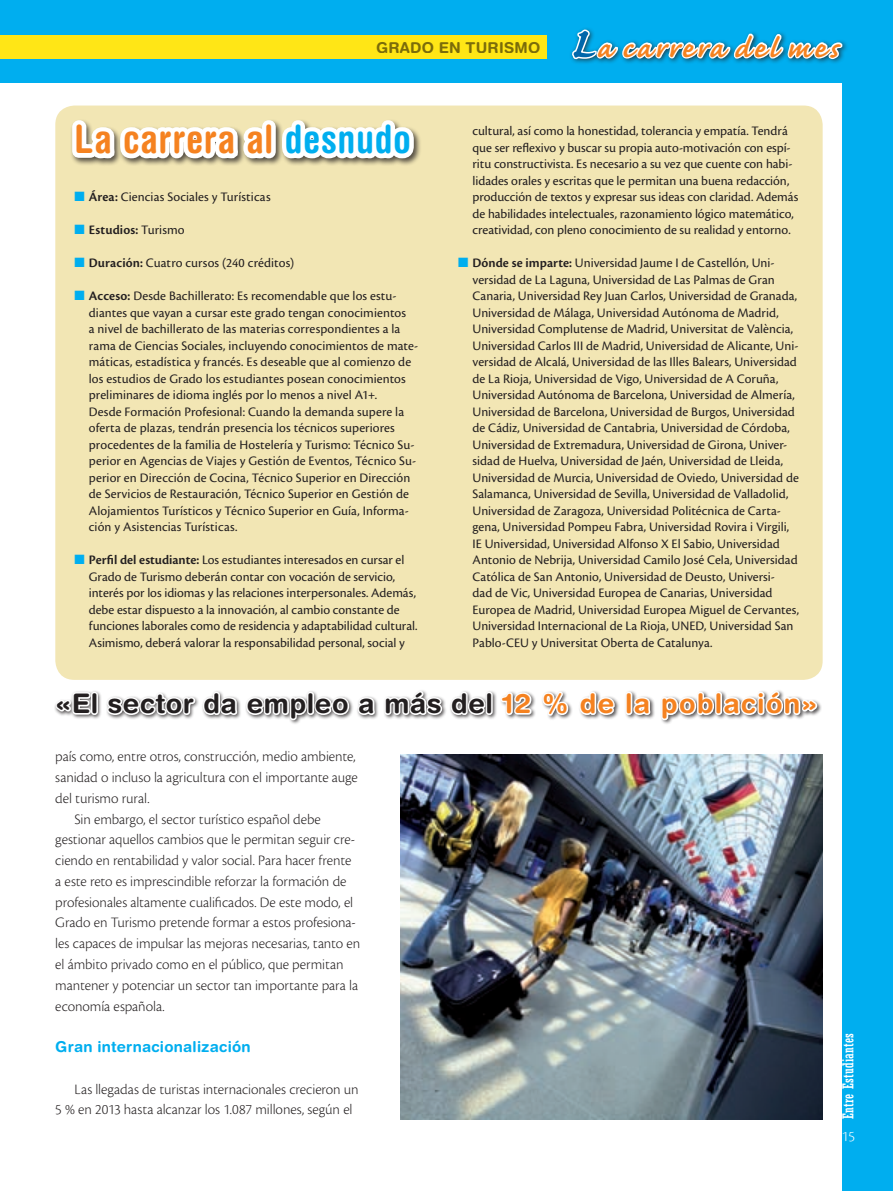
<style>
.page{position:relative;width:893px;height:1191px;background:#fff}
.page>*{position:absolute;margin:0;border:0;box-sizing:border-box;transform-origin:0 0}
.t1{font:700 condensed 39px "Helvetica Rounded LT Std";letter-spacing:.015em;color:#f58220}
.t2{font:700 36px "Caflisch Script Pro";letter-spacing:.095em;color:#f58220}
.t3{font:700 27px "Helvetica Rounded LT Std";letter-spacing:.025em;color:#231f20}
.t4{font:300 15px/20.9px "Cronos Pro";letter-spacing:-.005em;color:#231f20}
.t5{font:700 15px "Helvetica Rounded LT Std";letter-spacing:.015em;color:#00aeef}
.t6{font:condensed 15px "Rockwell Std";letter-spacing:.01em;color:#fff}
.t7{font:700 15px "Helvetica Rounded LT Std";letter-spacing:.015em;color:#231f20}
.t8{font:300 15px "Cronos Pro";color:#fff}
.t9{font:13.5px/16.5px "Cronos Pro";letter-spacing:.005em;color:#231f20}
.t10{font:600 13.5px "Cronos Pro";letter-spacing:.01em;color:#231f20}
.s1{font-size:54px;color:#0067aa}
.s2{color:#00aeef}
.s3{font-weight:600}
.s4{font-weight:400}
.s5{color:#f58220}
</style>
<div class="page">
<div style="left:0;top:0;width:893px;height:83px;background:#00aeef"></div>
<div style="left:842px;top:0;width:51px;height:1191px;background:#00aeef"></div>
<div style="left:0;top:35px;width:547px;height:24px;background:#ffe616"></div>
<div style="left:569px;top:27px;width:280px;height:38px;background:#231f20;opacity:.75"></div>
<svg style="left:572px;top:27px;width:272px;height:38px"></svg>
<div style="left:54px;top:689px;width:768px;height:35px;background:#231f20;opacity:.75"></div>
<svg style="left:54px;top:690px;width:38px;height:26px"></svg>
<div style="left:91px;top:692px;width:7px;height:23px;border:3px solid #fff;border-radius:2px"></div>
<svg style="left:106px;top:690px;width:133px;height:34px"></svg>
<div style="left:307px;top:692px;width:7px;height:23px;border:3px solid #fff;border-radius:2px"></div>
<svg style="left:245px;top:695px;width:131px;height:26px"></svg>
<svg style="left:383px;top:689px;width:104px;height:27px"></svg>
<div style="left:486px;top:692px;width:7px;height:23px;border:3px solid #fff;border-radius:2px"></div>
<svg style="left:499px;top:691px;width:34px;height:25px"></svg>
<svg style="left:541px;top:690px;width:29px;height:27px"></svg>
<svg style="left:578px;top:690px;width:38px;height:26px"></svg>
<div style="left:625px;top:692px;width:7px;height:23px;border:3px solid #fff;border-radius:2px"></div>
<svg style="left:632px;top:695px;width:20px;height:21px"></svg>
<svg style="left:660px;top:690px;width:55px;height:31px"></svg>
<div style="left:715px;top:692px;width:7px;height:23px;border:3px solid #fff;border-radius:2px"></div>
<svg style="left:722px;top:695px;width:36px;height:21px"></svg>
<div style="left:757px;top:697px;width:7px;height:18px;border:3px solid #fff;border-radius:2px"></div>
<div style="left:757px;top:691px;width:8px;height:8px;border:3px solid #fff;border-radius:50%"></div>
<svg style="left:764px;top:689px;width:56px;height:27px"></svg>
<div style="left:55px;top:105px;width:768px;height:575px;background:#f2e6b4;border-radius:19px"></div>
<div style="left:70px;top:119px;width:352px;height:48px;background:#231f20;opacity:.75"></div>
<svg style="left:70px;top:119px;width:348px;height:44px"></svg>
<img style="left:401px;top:754px;width:422px;height:365px">
<p class="t7" style="left:376px;top:38px;width:166px">grado en turismo</p>
<p class="t2" style="left:570px;top:29px;width:269px"><span class="s1">L</span>a carrera del mes</p>
<p class="t1" style="left:74px;top:116px;width:338px">La carrera al <span class="s2">desnudo</span></p>
<p class="t9" style="left:74px;top:189px;width:198px"><span class="s2">■</span> <span class="s3">Área:</span> Ciencias Sociales y Turísticas</p>
<p class="t10" style="left:74px;top:222px;width:112px"><span class="s2">■</span> Estudios: <span class="s4">Turismo</span></p>
<p class="t9" style="left:74px;top:255px;width:221px"><span class="s2">■</span> <span class="s3">Duración:</span> Cuatro cursos (240 créditos)</p>
<p class="t9" style="left:89px;top:288px;width:331px;text-indent:-14px"><span class="s2">■</span> <span class="s3">Acceso:</span> Desde Bachillerato: Es recomendable que los estu&shy;diantes que vayan a cursar este grado tengan conocimientos<br>a nivel de bachillerato de las materias correspondientes a la rama de Ciencias Sociales, incluyendo conocimientos de mate&shy;máticas, estadística y francés. Es deseable que al comienzo de los estudios de Grado los estudiantes posean conocimientos preliminares de idioma inglés por lo menos a nivel A1+.<br>Desde Formación Profesional: Cuando la demanda supere la oferta de plazas, tendrán presencia los técnicos superiores procedentes de la familia de Hostelería y Turismo: Técnico Su&shy;perior en Agencias de Viajes y Gestión de Eventos, Técnico Su&shy;perior en Dirección de Cocina, Técnico Superior en Dirección de Servicios de Restauración, Técnico Superior en Gestión de Alojamientos Turísticos y Técnico Superior en Guía, Informa&shy;ción y Asistencias Turísticas.</p>
<p class="t9" style="left:89px;top:552px;width:330px;text-indent:-14px"><span class="s2">■</span> <span class="s3">Perfil del estudiante:</span> Los estudiantes interesados en cursar el Grado de Turismo deberán contar con vocación de servicio, interés por los idiomas y las relaciones interpersonales. Además, debe estar dispuesto a la innovación, al cambio constante de funciones laborales como de residencia y adaptabilidad cultural.<br>Asimismo, deberá valorar la responsabilidad personal, social y</p>
<p class="t9" style="left:472px;top:123px;width:327px">cultural, así como la honestidad, tolerancia y empatía. Tendrá que ser reflexivo y buscar su propia auto-motivación con espí&shy;ritu constructivista. Es necesario a su vez que cuente con habi&shy;lidades orales y escritas que le permitan una buena redacción, producción de textos y expresar sus ideas con claridad. Además de habilidades intelectuales, razonamiento lógico matemático, creatividad, con pleno conocimiento de su realidad y entorno.</p>
<p class="t9" style="left:472px;top:255px;width:328px;text-indent:-14px"><span class="s2">■</span> <span class="s3">Dónde se imparte:</span> Universidad Jaume I de Castellón, Uni&shy;versidad de La Laguna, Universidad de Las Palmas de Gran Canaria, Universidad Rey Juan Carlos, Universidad de Granada, Universidad de Málaga, Universidad Autónoma de Madrid, Universidad Complutense de Madrid, Universitat de València, Universidad Carlos III de Madrid, Universidad de Alicante, Uni&shy;versidad de Alcalá, Universidad de las Illes Balears, Universidad de La Rioja, Universidad de Vigo, Universidad de A Coruña, Universidad Autónoma de Barcelona, Universidad de Almería, Universidad de Barcelona, Universidad de Burgos, Universidad de Cádiz, Universidad de Cantabria, Universidad de Córdoba, Universidad de Extremadura, Universidad de Girona, Univer&shy;sidad de Huelva, Universidad de Jaén, Universidad de Lleida, Universidad de Murcia, Universidad de Oviedo, Universidad de Salamanca, Universidad de Sevilla, Universidad de Valladolid, Universidad de Zaragoza, Universidad Politécnica de Carta&shy;gena, Universidad Pompeu Fabra, Universidad Rovira i Virgili, IE Universidad, Universidad Alfonso X El Sabio, Universidad Antonio de Nebrija, Universidad Camilo José Cela, Universidad Católica de San Antonio, Universidad de Deusto, Universi-<br>dad de Vic, Universidad Europea de Canarias, Universidad Europea de Madrid, Universidad Europea Miguel de Cervantes, Universidad Internacional de La Rioja, UNED, Universidad San Pablo-CEU y Universitat Oberta de Catalunya.</p>
<p class="t3" style="left:55px;top:687px;width:764px">«El sector da empleo a más del <span class="s5">12 % de la población»</span></p>
<p class="t4" style="left:55px;top:746px;width:302px">país como, entre otros, construcción, medio ambiente,</p>
<p class="t4" style="left:55px;top:766px;width:304px">sanidad o incluso la agricultura con el importante auge</p>
<p class="t4" style="left:55px;top:787px;width:96px">del turismo rural.</p>
<p class="t4" style="left:74px;top:808px;width:248px">Sin embargo, el sector turístico español debe</p>
<p class="t4" style="left:55px;top:829px;width:301px">gestionar aquellos cambios que le permitan seguir cre-</p>
<p class="t4" style="left:55px;top:850px;width:298px">ciendo en rentabilidad y valor social. Para hacer frente</p>
<p class="t4" style="left:55px;top:870px;width:293px">a este reto es imprescindible reforzar la formación de</p>
<p class="t4" style="left:55px;top:891px;width:299px">profesionales altamente cualificados. De este modo, el</p>
<p class="t4" style="left:55px;top:912px;width:302px">Grado en Turismo pretende formar a estos profesiona-</p>
<p class="t4" style="left:55px;top:933px;width:306px">les capaces de impulsar las mejoras necesarias, tanto en</p>
<p class="t4" style="left:55px;top:953px;width:290px">el ámbito privado como en el público, que permitan</p>
<p class="t4" style="left:55px;top:974px;width:304px">mantener y potenciar un sector tan importante para la</p>
<p class="t4" style="left:55px;top:995px;width:111px">economía española.</p>
<p class="t5" style="left:55px;top:1038px;width:197px">Gran internacionalización</p>
<p class="t4" style="left:55px;top:1078px;width:305px;text-indent:19px">Las llegadas de turistas internacionales crecieron un<br>5 % en 2013 hasta alcanzar los 1.087 millones, según el</p>
<p class="t6" style="left:839px;top:1119px;width:88px;rotate:-90deg">Entre Estudiantes</p>
<p class="t8" style="left:842px;top:1127px;width:15px">15</p>
</div>
